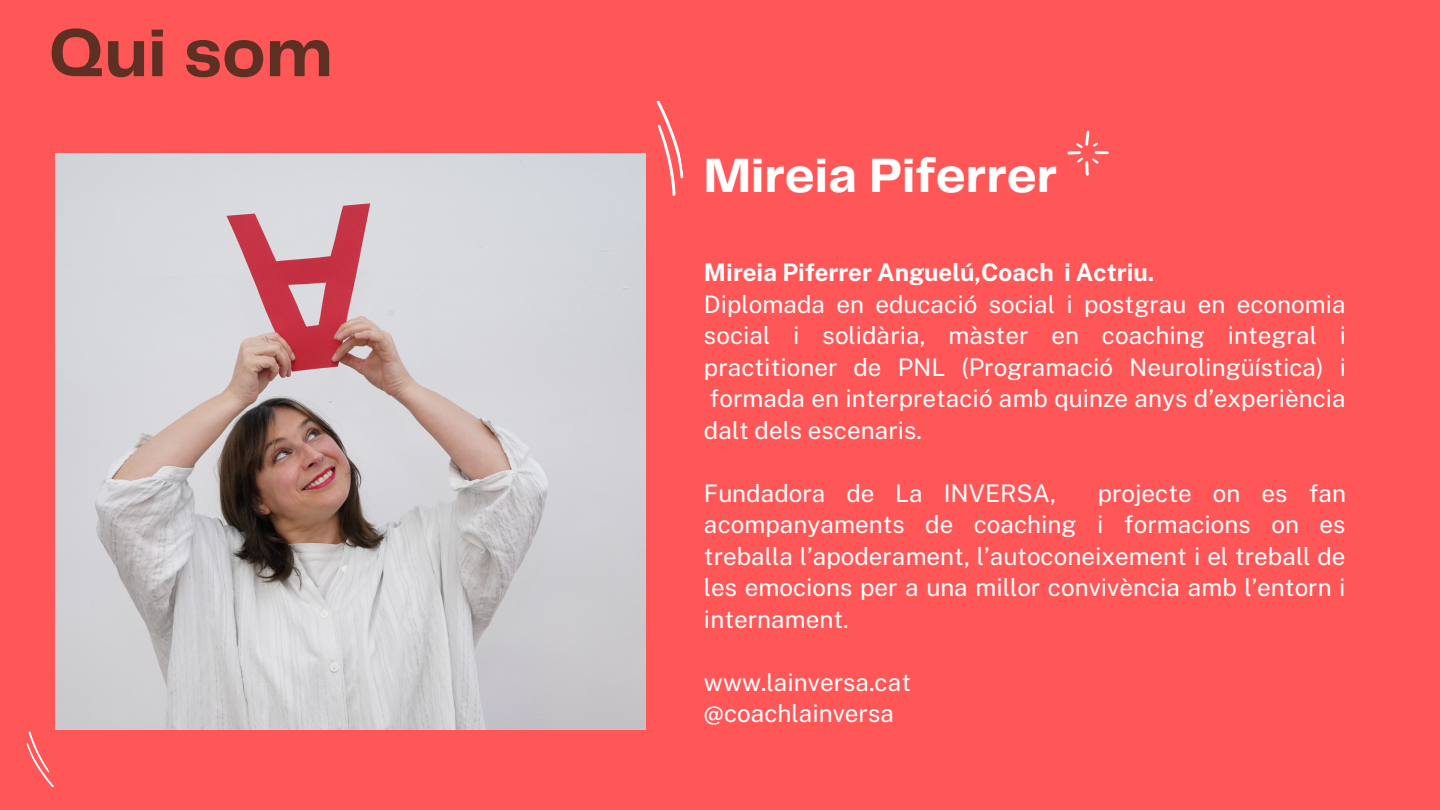
<style>
.page{position:relative;width:1440px;height:810px;background:#ff5757}
.page>*{position:absolute;margin:0;border:0;box-sizing:border-box;transform-origin:0 0}
.t1{font:700 70px "Telegraf";color:#5e3023}
.t2{font:700 50px "Telegraf";color:#fff}
.t3{font:24.2px/31.5px "Public Sans";color:#fff;text-align:justify}
.t4{font:700 24.2px "Public Sans";color:#fff}
</style>
<div class="page">
<svg style="left:1068px;top:131px;width:41px;height:45px"></svg>
<svg style="left:656px;top:101px;width:28px;height:95px"></svg>
<svg style="left:26px;top:731px;width:28px;height:56px"></svg>
<img style="left:56px;top:153px;width:589px;height:576px">
<h1 class="t1" style="left:48px;top:23px;width:286px">Qui som</h1>
<h2 class="t2" style="left:704px;top:154px;width:355px">Mireia Piferrer</h2>
<p class="t4" style="left:704px;top:258px;width:452px">Mireia Piferrer Anguelú,Coach i Actriu.</p>
<p class="t3" style="left:704px;top:288px;width:644px">Diplomada en educació social i postgrau en economia social i solidària, màster en coaching integral i practitioner de PNL (Programació Neurolingüística) i formada en interpretació amb quinze anys d’experiència dalt dels escenaris.</p>
<p class="t3" style="left:704px;top:477px;width:353px">Fundadora de La INVERSA,</p>
<p class="t3" style="left:704px;top:477px;width:644px;text-indent:394px">projecte on es fan acompanyaments de coaching i formacions on es treballa l’apoderament, l’autoconeixement i el treball de les emocions per a una millor convivència amb l’entorn i internament.</p>
<p class="t3" style="left:704px;top:666px;width:209px">www.lainversa.cat @coachlainversa</p>
</div>
